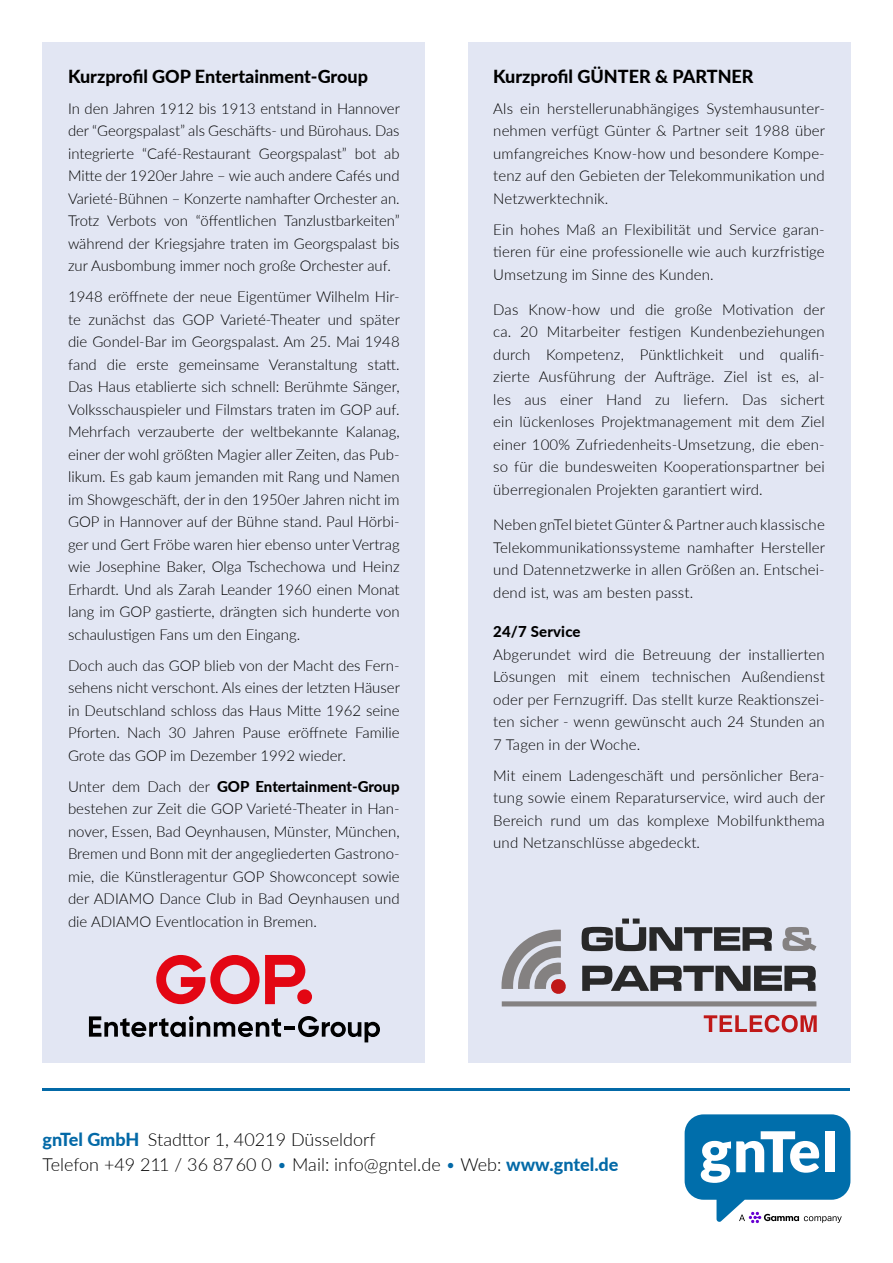
<style>
.page{position:relative;width:893px;height:1263px;background:#fff}
.page>*{position:absolute;margin:0;border:0;box-sizing:border-box;transform-origin:0 0}
.t1{font:300 18px/25.2px "Lato";color:#000}
.t2{font:800 18px "Lato";color:#000}
.t3{font:300 15px/22.5px "Lato";letter-spacing:.01em;color:#000;text-align:justify}
.t4{font:800 15px "Lato";letter-spacing:.01em;color:#000}
.s1{font-weight:800}
.s2{font-weight:800;color:#0369a7}
.s3{color:#0369a7}
</style>
<div class="page">
<div style="left:468px;top:43px;width:382px;height:1020px;background:#e2e6f3"></div>
<hr style="left:43px;top:1089px;width:807px;height:2px;background:#0369a7">
<div style="left:43px;top:43px;width:382px;height:1020px;background:#e2e6f3"></div>
<svg style="left:89px;top:1016px;width:192px;height:21px"></svg>
<hr style="left:284px;top:1026px;width:11px;height:4px;background:#000">
<svg style="left:298px;top:1016px;width:82px;height:26px"></svg>
<div style="left:297px;top:989px;width:15px;height:15px;background:#e30613;border-radius:50%"></div>
<svg style="left:156px;top:955px;width:149px;height:49px"></svg>
<svg style="left:685px;top:1114px;width:165px;height:109px"></svg>
<svg style="left:704px;top:1015px;width:113px;height:17px"></svg>
<svg style="left:582px;top:918px;width:190px;height:33px"></svg>
<svg style="left:782px;top:927px;width:34px;height:24px"></svg>
<svg style="left:582px;top:966px;width:234px;height:25px"></svg>
<svg style="left:501px;top:929px;width:65px;height:65px"></svg>
<div style="left:502px;top:1001px;width:314px;height:5px;background:#848181"></div>
<p class="t2" style="left:68px;top:63px;width:301px">Kurzprofil GOP Entertainment-Group</p>
<p class="t3" style="left:68px;top:96px;width:333px">In den Jahren 1912 bis 1913 entstand in Hannover der “Georgspalast” als Geschäfts- und Bürohaus. Das integrierte “Café-Restaurant Georgspalast” bot ab Mitte der 1920er Jahre – wie auch andere Cafés und Varieté-Bühnen – Konzerte namhafter Orchester an.<br>Trotz Verbots von “öffentlichen Tanzlustbarkeiten” während der Kriegsjahre traten im Georgspalast bis zur Ausbombung immer noch große Orchester auf.</p>
<p class="t3" style="left:68px;top:285px;width:333px">1948 eröffnete der neue Eigentümer Wilhelm Hir&shy;te zunächst das GOP Varieté-Theater und später die Gondel-Bar im Georgspalast. Am 25. Mai 1948 fand die erste gemeinsame Veranstaltung statt.<br>Das Haus etablierte sich schnell: Berühmte Sänger, Volksschauspieler und Filmstars traten im GOP auf.<br>Mehrfach verzauberte der weltbekannte Kalanag, einer der wohl größten Magier aller Zeiten, das Pub&shy;likum. Es gab kaum jemanden mit Rang und Namen im Showgeschäft, der in den 1950er Jahren nicht im GOP in Hannover auf der Bühne stand. Paul Hörbi&shy;ger und Gert Fröbe waren hier ebenso unter Vertrag wie Josephine Baker, Olga Tschechowa und Heinz Erhardt. Und als Zarah Leander 1960 einen Monat lang im GOP gastierte, drängten sich hunderte von schaulustigen Fans um den Eingang.</p>
<p class="t3" style="left:68px;top:653px;width:333px">Doch auch das GOP blieb von der Macht des Fern&shy;sehens nicht verschont. Als eines der letzten Häuser in Deutschland schloss das Haus Mitte 1962 seine Pforten. Nach 30 Jahren Pause eröffnete Familie Grote das GOP im Dezember 1992 wieder.</p>
<p class="t3" style="left:68px;top:774px;width:333px">Unter dem Dach der <span class="s1">GOP Entertainment-Group </span>bestehen zur Zeit die GOP Varieté-Theater in Han&shy;nover, Essen, Bad Oeynhausen, Münster, München, Bremen und Bonn mit der angegliederten Gastrono&shy;mie, die Künstleragentur GOP Showconcept sowie der ADIAMO Dance Club in Bad Oeynhausen und die ADIAMO Eventlocation in Bremen.</p>
<p class="t2" style="left:493px;top:63px;width:262px">Kurzprofil GÜNTER &amp; PARTNER</p>
<p class="t3" style="left:493px;top:96px;width:333px">Als ein herstellerunabhängiges Systemhausunter&shy;nehmen verfügt Günter &amp; Partner seit 1988 über umfangreiches Know-how und besondere Kompe&shy;tenz auf den Gebieten der Telekommunikation und Netzwerktechnik.</p>
<p class="t3" style="left:493px;top:217px;width:333px">Ein hohes Maß an Flexibilität und Service garan&shy;tieren für eine professionelle wie auch kurzfristige Umsetzung im Sinne des Kunden.</p>
<p class="t3" style="left:493px;top:298px;width:333px">Das Know-how und die große Motivation der ca. 20 Mitarbeiter festigen Kundenbeziehungen durch Kompetenz, Pünktlichkeit und qualifi&shy;zierte Ausführung der Aufträge. Ziel ist es, al&shy;les aus einer Hand zu liefern. Das sichert ein lückenloses Projektmanagement mit dem Ziel einer 100% Zufriedenheits-Umsetzung, die eben&shy;so für die bundesweiten Kooperationspartner bei überregionalen Projekten garantiert wird.</p>
<p class="t3" style="left:493px;top:513px;width:333px">Neben gnTel bietet Günter &amp; Partner auch klassische Telekommunikationssysteme namhafter Hersteller und Datennetzwerke in allen Größen an. Entschei&shy;dend ist, was am besten passt.</p>
<p class="t4" style="left:493px;top:620px;width:89px">24/7 Service</p>
<p class="t3" style="left:493px;top:642px;width:333px">Abgerundet wird die Betreuung der installierten Lösungen mit einem technischen Außendienst oder per Fernzugriff. Das stellt kurze Reaktionszei&shy;ten sicher - wenn gewünscht auch 24 Stunden an 7 Tagen in der Woche.</p>
<p class="t3" style="left:493px;top:763px;width:333px">Mit einem Ladengeschäft und persönlicher Bera&shy;tung sowie einem Reparaturservice, wird auch der Bereich rund um das komplexe Mobilfunkthema und Netzanschlüsse abgedeckt.</p>
<p class="t1" style="left:43px;top:1126px;width:578px"><span class="s2">gnTel GmbH</span> Stadttor 1, 40219 Düsseldorf<br>Telefon +49 211 / 36 87 60 0 <span class="s3">•</span> Mail: info@gntel.de <span class="s3">•</span> Web: <span class="s2">www.gntel.de</span></p>
</div>
